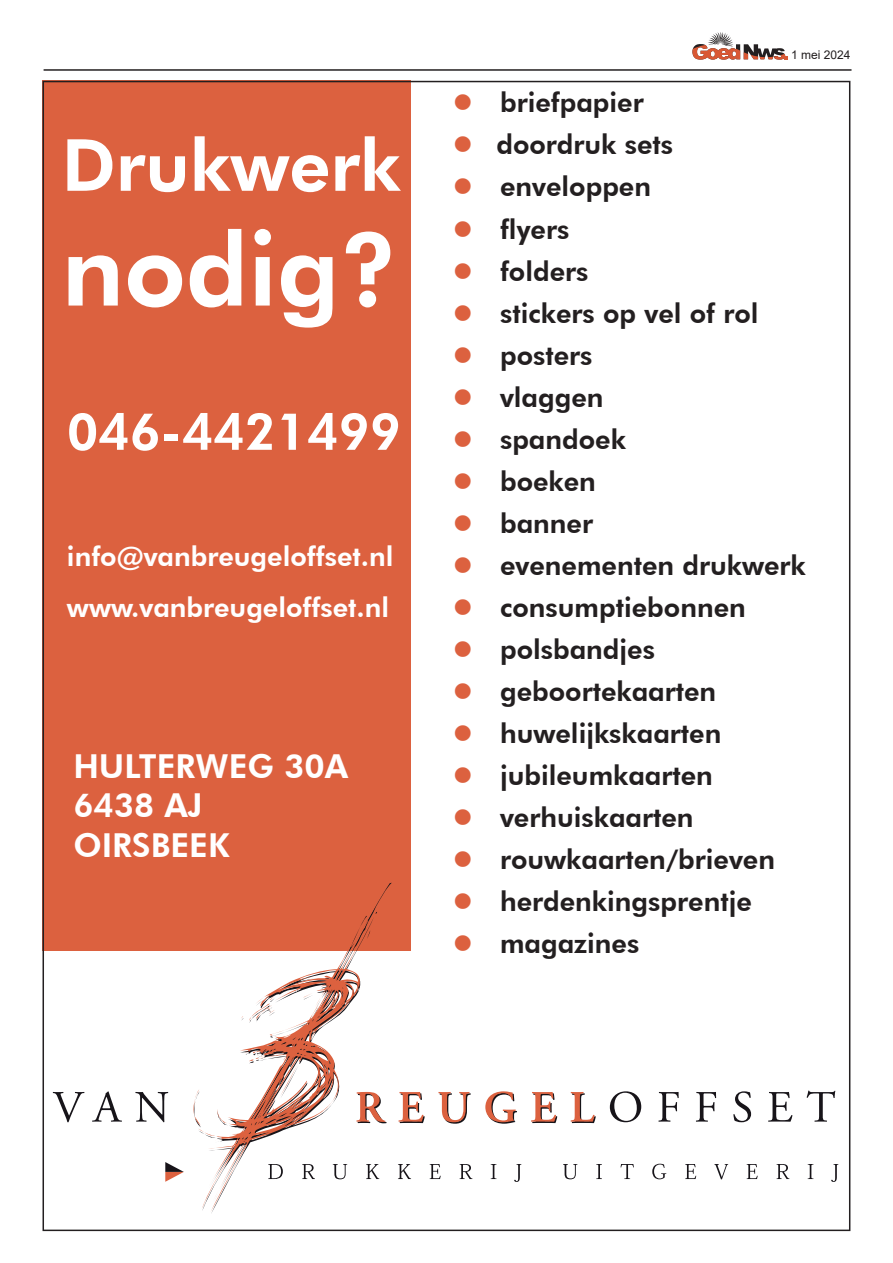
<style>
.page{position:relative;width:893px;height:1263px;background:#fff}
.page>*{position:absolute;margin:0;border:0;box-sizing:border-box;transform-origin:0 0}
.t1{font:800 101.25px "Futura BT";color:#fff}
.t2{font:800 72px "Futura BT";color:#fff}
.t3{font:800 51px "Futura BT";color:#fff}
.t4{font:800 33px/39.6px "Futura BT";color:#fff}
.t5{font:800 27px "Futura BT";color:#231f20}
.t6{font:800 27px/51px "Futura BT";color:#fff}
.t7{font:12px "Arial";color:#231f20}
.s1{color:#dc613f}
</style>
<div class="page">
<div style="left:43px;top:81px;width:368px;height:1122px;background:#dc613f"></div>
<div style="left:30px;top:951px;width:807px;height:258px;background:#fff"></div>
<svg style="left:202px;top:883px;width:189px;height:329px"></svg>
<svg style="left:213px;top:1189px;width:6px;height:14px"></svg>
<svg style="left:236px;top:1145px;width:5px;height:9px"></svg>
<svg style="left:355px;top:928px;width:15px;height:12px"></svg>
<svg style="left:280px;top:1062px;width:19px;height:36px"></svg>
<svg style="left:303px;top:993px;width:18px;height:16px"></svg>
<svg style="left:249px;top:1051px;width:18px;height:13px"></svg>
<svg style="left:241px;top:996px;width:34px;height:27px"></svg>
<svg style="left:193px;top:1089px;width:36px;height:62px"></svg>
<svg style="left:53px;top:1092px;width:31px;height:30px"></svg>
<svg style="left:92px;top:1091px;width:30px;height:31px"></svg>
<svg style="left:135px;top:1092px;width:33px;height:30px"></svg>
<svg style="left:356px;top:1092px;width:31px;height:31px"></svg>
<svg style="left:398px;top:1092px;width:27px;height:31px"></svg>
<svg style="left:438px;top:1092px;width:33px;height:32px"></svg>
<svg style="left:485px;top:1091px;width:32px;height:33px"></svg>
<svg style="left:531px;top:1092px;width:26px;height:31px"></svg>
<svg style="left:570px;top:1092px;width:26px;height:31px"></svg>
<svg style="left:610px;top:1091px;width:31px;height:31px"></svg>
<svg style="left:658px;top:1092px;width:21px;height:30px"></svg>
<svg style="left:696px;top:1092px;width:20px;height:30px"></svg>
<svg style="left:733px;top:1091px;width:18px;height:31px"></svg>
<svg style="left:768px;top:1092px;width:24px;height:30px"></svg>
<svg style="left:807px;top:1090px;width:28px;height:32px"></svg>
<svg style="left:268px;top:1164px;width:15px;height:15px"></svg>
<svg style="left:302px;top:1164px;width:13px;height:15px"></svg>
<svg style="left:333px;top:1164px;width:14px;height:15px"></svg>
<svg style="left:366px;top:1164px;width:13px;height:15px"></svg>
<svg style="left:398px;top:1164px;width:13px;height:15px"></svg>
<svg style="left:430px;top:1164px;width:11px;height:15px"></svg>
<svg style="left:460px;top:1164px;width:12px;height:15px"></svg>
<svg style="left:491px;top:1164px;width:5px;height:15px"></svg>
<svg style="left:514px;top:1164px;width:7px;height:18px"></svg>
<svg style="left:563px;top:1164px;width:14px;height:15px"></svg>
<svg style="left:596px;top:1164px;width:6px;height:15px"></svg>
<svg style="left:620px;top:1164px;width:14px;height:15px"></svg>
<svg style="left:652px;top:1164px;width:14px;height:15px"></svg>
<svg style="left:685px;top:1164px;width:11px;height:15px"></svg>
<svg style="left:714px;top:1164px;width:14px;height:15px"></svg>
<svg style="left:747px;top:1164px;width:11px;height:15px"></svg>
<svg style="left:777px;top:1164px;width:12px;height:15px"></svg>
<svg style="left:808px;top:1164px;width:5px;height:15px"></svg>
<svg style="left:831px;top:1164px;width:7px;height:18px"></svg>
<svg style="left:165px;top:1162px;width:19px;height:20px"></svg>
<hr style="left:44px;top:69px;width:807px;height:2px;background:#231f20">
<svg style="left:692px;top:32px;width:96px;height:28px"></svg>
<h2 class="t2" style="left:62px;top:121px;width:340px">Drukwerk</h2>
<h1 class="t1" style="left:62px;top:208px;width:338px">nodig?</h1>
<h3 class="t3" style="left:67px;top:401px;width:335px">046-4421499</h3>
<p class="t6" style="left:67px;top:531px;width:328px">info@vanbreugeloffset.nl www.vanbreugeloffset.nl</p>
<p class="t4" style="left:73px;top:746px;width:276px">HULTERWEG 30A<br>6438 AJ<br>OIRSBEEK</p>
<p class="t7" style="left:791px;top:46px;width:61px">1 mei 2024</p>
<p class="t5" style="left:453px;top:86px;width:192px"><span class="s1">●</span> briefpapier</p>
<p class="t5" style="left:453px;top:128px;width:222px"><span class="s1">●</span> doordruk sets</p>
<p class="t5" style="left:453px;top:170px;width:200px"><span class="s1">●</span> enveloppen</p>
<p class="t5" style="left:453px;top:212px;width:118px"><span class="s1">●</span> flyers</p>
<p class="t5" style="left:453px;top:254px;width:137px"><span class="s1">●</span> folders</p>
<p class="t5" style="left:453px;top:297px;width:307px"><span class="s1">●</span> stickers op vel of rol</p>
<p class="t5" style="left:453px;top:339px;width:141px"><span class="s1">●</span> posters</p>
<p class="t5" style="left:453px;top:381px;width:152px"><span class="s1">●</span> vlaggen</p>
<p class="t5" style="left:453px;top:423px;width:175px"><span class="s1">●</span> spandoek</p>
<p class="t5" style="left:453px;top:465px;width:145px"><span class="s1">●</span> boeken</p>
<p class="t5" style="left:453px;top:507px;width:142px"><span class="s1">●</span> banner</p>
<p class="t5" style="left:453px;top:549px;width:354px"><span class="s1">●</span> evenementen drukwerk</p>
<p class="t5" style="left:453px;top:591px;width:294px"><span class="s1">●</span> consumptiebonnen</p>
<p class="t5" style="left:453px;top:633px;width:204px"><span class="s1">●</span> polsbandjes</p>
<p class="t5" style="left:453px;top:675px;width:265px"><span class="s1">●</span> geboortekaarten</p>
<p class="t5" style="left:453px;top:717px;width:270px"><span class="s1">●</span> huwelijkskaarten</p>
<p class="t5" style="left:453px;top:759px;width:262px"><span class="s1">●</span> jubileumkaarten</p>
<p class="t5" style="left:453px;top:801px;width:242px"><span class="s1">●</span> verhuiskaarten</p>
<p class="t5" style="left:453px;top:843px;width:324px"><span class="s1">●</span> rouwkaarten/brieven</p>
<p class="t5" style="left:453px;top:885px;width:300px"><span class="s1">●</span> herdenkingsprentje</p>
<p class="t5" style="left:453px;top:927px;width:188px"><span class="s1">●</span> magazines</p>
</div>
